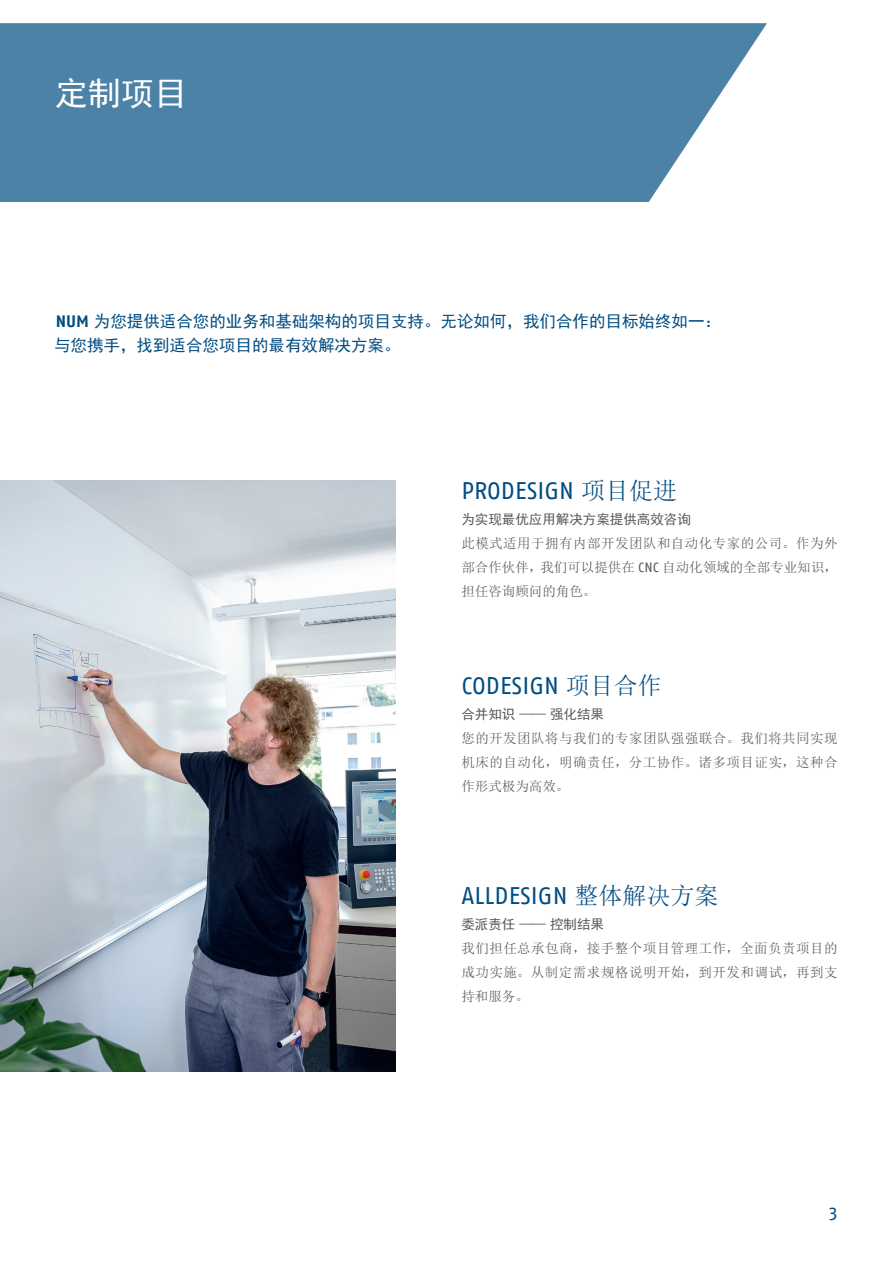
<style>
.page{position:relative;width:893px;height:1263px;background:#fff}
.page>*{position:absolute;margin:0;border:0;box-sizing:border-box;transform-origin:0 0}
.t1{font:33px "Sim Hei";color:#fff}
.t2{font:24px "Fago No";color:#004c82}
.t3{font:18px "Fago No";color:#004c82}
.t4{font:16.5px/24px "Sim Hei";color:#004c82}
.t5{font:13.5px/24px "Sim Sun";letter-spacing:.035em;color:#57585a;text-align:justify}
.t6{font:13.5px "Sim Hei";color:#57585a}
.s1{font-family:"Fago No";font-weight:700}
.s2{font-family:"Sim Sun"}
.s3{font-family:"Fago No"}
</style>
<div class="page">
<svg style="left:1px;top:23px;width:766px;height:179px;fill:#4d82a7"></svg>
<hr style="left:0;top:23px;width:1px;height:179px;background:#004c82">
<img style="left:0;top:481px;width:395px;height:590px">
<h1 class="t1" style="left:55px;top:77px;width:134px">定制项目</h1>
<p class="t4" style="left:54px;top:309px;width:668px"><span class="s1">NUM</span> 为您提供适合您的业务和基础架构的项目支持。无论如何，我们合作的目标始终如一：与您携手，找到适合您项目的最有效解决方案。</p>
<h2 class="t2" style="left:461px;top:477px;width:217px">PRODESIGN <span class="s2">项目促进</span></h2>
<p class="t6" style="left:461px;top:513px;width:231px">为实现最优应用解决方案提供高效咨询</p>
<p class="t5" style="left:461px;top:531px;width:378px">此模式适用于拥有内部开发团队和自动化专家的公司。作为外部合作伙伴，我们可以提供在 <span class="s3">CNC</span> 自动化领域的全部专业知识，担任咨询顾问的角色。</p>
<h2 class="t2" style="left:461px;top:672px;width:202px">CODESIGN <span class="s2">项目合作</span></h2>
<p class="t6" style="left:461px;top:708px;width:144px">合并知识 —— 强化结果</p>
<p class="t5" style="left:461px;top:727px;width:378px">您的开发团队将与我们的专家团队强强联合。我们将共同实现机床的自动化，明确责任，分工协作。诸多项目证实，这种合作形式极为高效。</p>
<h2 class="t2" style="left:461px;top:882px;width:259px">ALLDESIGN <span class="s2">整体解决方案</span></h2>
<p class="t6" style="left:461px;top:918px;width:144px">委派责任 —— 控制结果</p>
<p class="t5" style="left:461px;top:936px;width:378px">我们担任总承包商，接手整个项目管理工作，全面负责项目的成功实施。从制定需求规格说明开始，到开发和调试，再到支持和服务。</p>
<h3 class="t3" style="left:829px;top:1202px;width:10px">3</h3>
</div>
